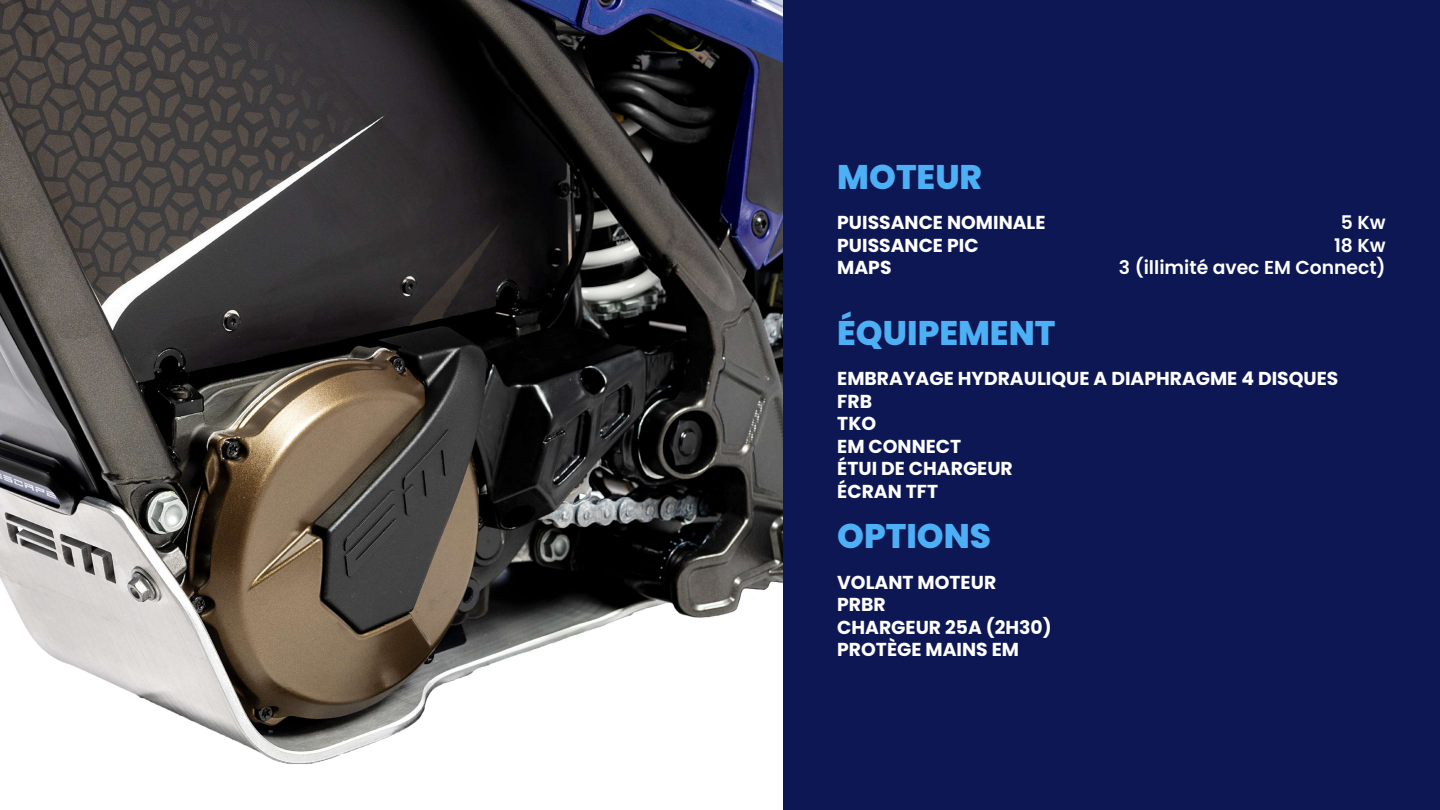
<style>
.page{position:relative;width:1440px;height:810px;background:#fff}
.page>*{position:absolute;margin:0;border:0;box-sizing:border-box;transform-origin:0 0}
.t1{font:800 34.12px "Poppins";color:#4db0f5}
.t2{font:700 18.75px/22.5px "Poppins";color:#fff}
.t3{font:600 18.75px/22.5px "Poppins";color:#fff;text-align:right}
</style>
<div class="page">
<img style="left:0;top:0;width:783px;height:764px">
<div style="left:783px;top:0;width:657px;height:810px;background:#0d1754"></div>
<h1 class="t1" style="left:837px;top:157px;width:146px">MOTEUR</h1>
<p class="t2" style="left:837px;top:211px;width:210px">PUISSANCE NOMINALE<br>PUISSANCE PIC<br>MAPS</p>
<p class="t3" style="left:1119px;top:211px;width:268px">5 Kw<br>18 Kw<br>3 (illimité avec EM Connect)</p>
<h1 class="t1" style="left:837px;top:313px;width:220px">ÉQUIPEMENT</h1>
<p class="t2" style="left:837px;top:367px;width:503px">EMBRAYAGE HYDRAULIQUE A DIAPHRAGME 4 DISQUES<br>FRB<br>TKO<br>EM CONNECT<br>ÉTUI DE CHARGEUR<br>ÉCRAN TFT</p>
<h1 class="t1" style="left:837px;top:517px;width:155px">OPTIONS</h1>
<p class="t2" style="left:837px;top:571px;width:216px">VOLANT MOTEUR<br>PRBR<br>CHARGEUR 25A (2H30)<br>PROTÈGE MAINS EM</p>
</div>
